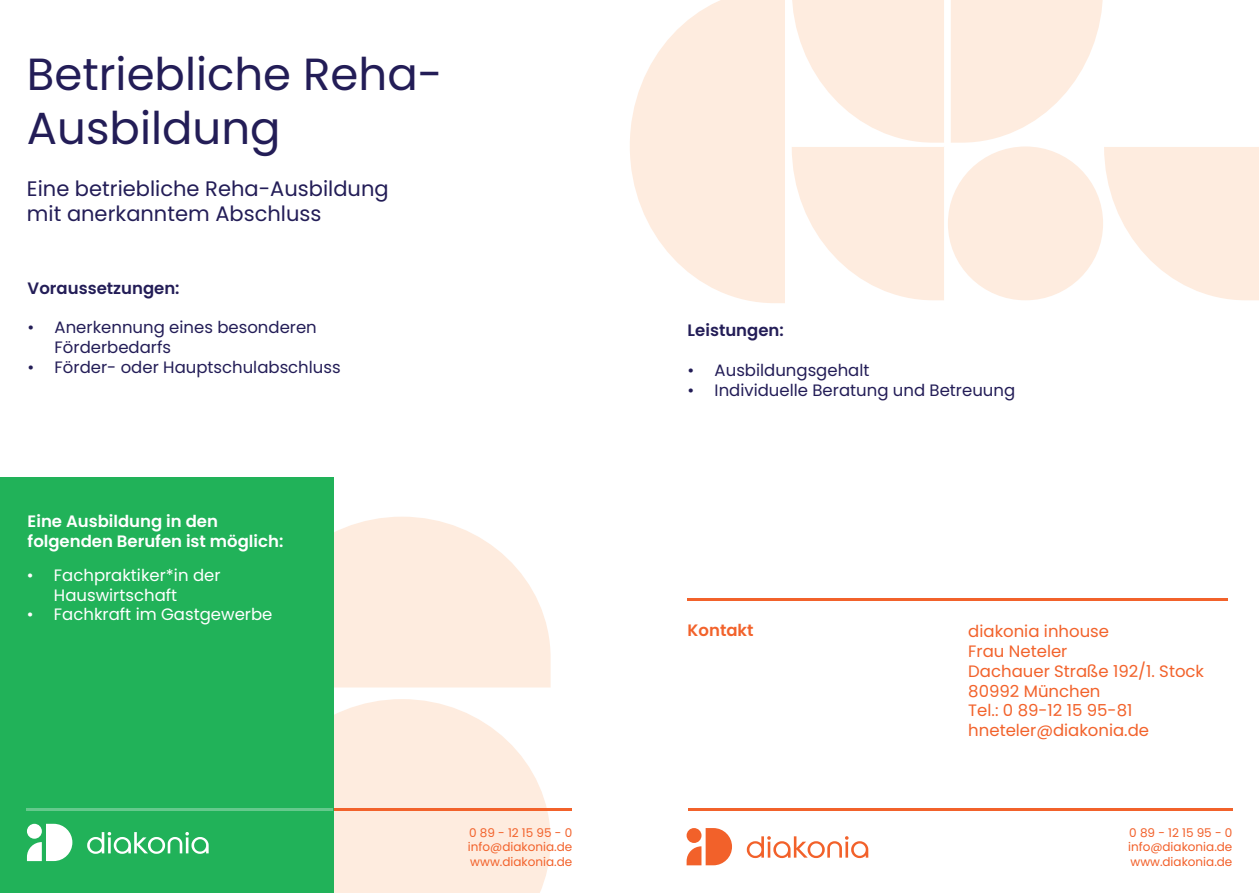
<style>
.page{position:relative;width:1259px;height:893px;background:#fff}
.page>*{position:absolute;margin:0;border:0;box-sizing:border-box;transform-origin:0 0}
.t1{font:45px/54px "Poppins";color:#231d57}
.t2{font:21px/25.2px "Poppins";color:#231d57}
.t3{font:16.5px/19.8px "Poppins";color:#231d57}
.t4{font:16.5px/19.8px "Poppins";color:#f2622b}
.t5{font:16.5px/19.8px "Poppins";color:#fff}
.t6{font:600 16.5px/19.8px "Poppins";color:#fff}
.t7{font:600 16.5px "Poppins";color:#231d57}
.t8{font:600 16.5px "Poppins";color:#f2622b}
.t9{font:12px/14.4px "Poppins";color:#f2602a;text-align:justify}
.t10{font:12px/14.4px "Poppins";color:#f2622b;text-align:justify}
</style>
<div class="page">
<svg style="left:333px;top:517px;width:217px;height:170px;background:#fdeee2"></svg>
<svg style="left:333px;top:699px;width:217px;height:194px;background:#fcede1"></svg>
<hr style="left:27px;top:809px;width:545px;height:2px;background:#f2622b">
<hr style="left:687px;top:598px;width:540px;height:2px;background:#f2622b">
<div style="left:0;top:478px;width:333px;height:415px;background:#21b259"></div>
<svg style="left:87px;top:832px;width:122px;height:22px"></svg>
<svg style="left:27px;top:824px;width:45px;height:37px"></svg>
<hr style="left:27px;top:809px;width:306px;height:2px;background:#fff">
<svg style="left:630px;top:0;width:155px;height:303px;fill:#feecdf"></svg>
<svg style="left:792px;top:0;width:152px;height:300px"></svg>
<svg style="left:950px;top:0;width:309px;height:300px"></svg>
<div style="left:948px;top:146px;width:155px;height:154px;background:#feecdf;border-radius:50%"></div>
<hr style="left:687px;top:809px;width:545px;height:2px;background:#f2622b">
<svg style="left:747px;top:836px;width:121px;height:22px"></svg>
<svg style="left:686px;top:828px;width:46px;height:37px"></svg>
<h1 class="t1" style="left:27px;top:47px;width:417px">Betriebliche Reha-<br>Ausbildung</h1>
<p class="t2" style="left:27px;top:176px;width:363px">Eine betriebliche Reha-Ausbildung mit anerkanntem Abschluss</p>
<p class="t7" style="left:28px;top:278px;width:153px">Voraussetzungen:</p>
<p class="t3" style="left:55px;top:318px;width:264px;text-indent:-27px">• Anerkennung eines besonderen<br>Förderbedarfs</p>
<p class="t3" style="left:28px;top:357px;width:315px">• Förder- oder Hauptschulabschluss</p>
<p class="t6" style="left:28px;top:512px;width:257px">Eine Ausbildung in den folgenden Berufen ist möglich:</p>
<p class="t5" style="left:54px;top:565px;width:168px;text-indent:-27px">• Fachpraktiker*in der<br>Hauswirtschaft</p>
<p class="t5" style="left:27px;top:605px;width:247px">• Fachkraft im Gastgewerbe</p>
<p class="t10" style="left:468px;top:825px;width:106px">0 89 - 12 15 95 - 0 info@diakonia.de www.diakonia.de</p>
<p class="t7" style="left:687px;top:321px;width:98px">Leistungen:</p>
<p class="t3" style="left:687px;top:360px;width:183px">• Ausbildungsgehalt</p>
<p class="t3" style="left:687px;top:380px;width:329px">• Individuelle Beratung und Betreuung</p>
<p class="t8" style="left:687px;top:621px;width:67px">Kontakt</p>
<p class="t4" style="left:968px;top:621px;width:237px">diakonia inhouse<br>Frau Neteler<br>Dachauer Straße 192/1. Stock<br>80992 München<br>Tel.: 0 89-12 15 95-81 hneteler@diakonia.de</p>
<p class="t9" style="left:1128px;top:825px;width:106px">0 89 - 12 15 95 - 0 info@diakonia.de www.diakonia.de</p>
</div>
